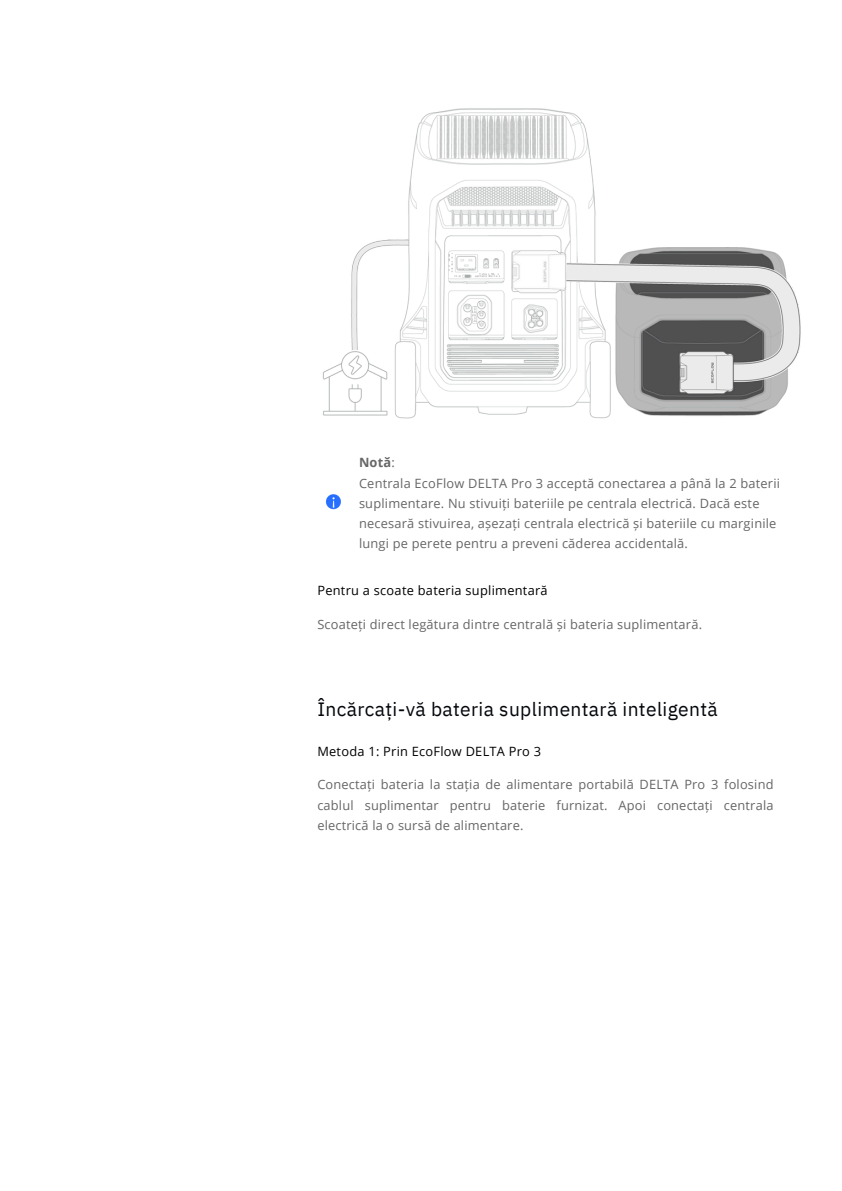
<style>
.page{position:relative;width:842px;height:1191px;background:#fff}
.page>*{position:absolute;margin:0;border:0;box-sizing:border-box;transform-origin:0 0}
.t1{font:19.2px "IBM Plex Sans";letter-spacing:.02em;color:#03060b}
.t2{font:12.8px/20.2px "Open Sans";letter-spacing:.015em;color:#666;text-align:justify}
.t3{font:12.8px "Open Sans";letter-spacing:.02em;color:#000}
.t4{font:700 12.8px "Open Sans";color:#666}
.s1{font-weight:400}
</style>
<div class="page">
<img style="left:326px;top:494px;width:15px;height:16px">
<img style="left:323px;top:108px;width:478px;height:311px">
<p class="t4" style="left:359px;top:453px;width:37px">Notă<span class="s1">:</span></p>
<p class="t2" style="left:359px;top:472px;width:423px;text-align:left">Centrala EcoFlow DELTA Pro 3 acceptă conectarea a până la 2 baterii suplimentare. Nu stivuiți bateriile pe centrala electrică. Dacă este necesară stivuirea, așezați centrala electrică și bateriile cu marginile lungi pe perete pentru a preveni căderea accidentală.</p>
<h1 class="t3" style="left:317px;top:581px;width:232px">Pentru a scoate bateria suplimentară</h1>
<p class="t2" style="left:317px;top:614px;width:386px">Scoateți direct legătura dintre centrală și bateria suplimentară.</p>
<p class="t1" style="left:317px;top:696px;width:402px">Încărcați-vă bateria suplimentară inteligentă</p>
<p class="t3" style="left:317px;top:741px;width:225px">Metoda 1: Prin EcoFlow DELTA Pro 3</p>
<p class="t2" style="left:317px;top:774px;width:458px">Conectați bateria la stația de alimentare portabilă DELTA Pro 3 folosind cablul suplimentar pentru baterie furnizat. Apoi conectați centrala electrică la o sursă de alimentare.</p>
</div>
